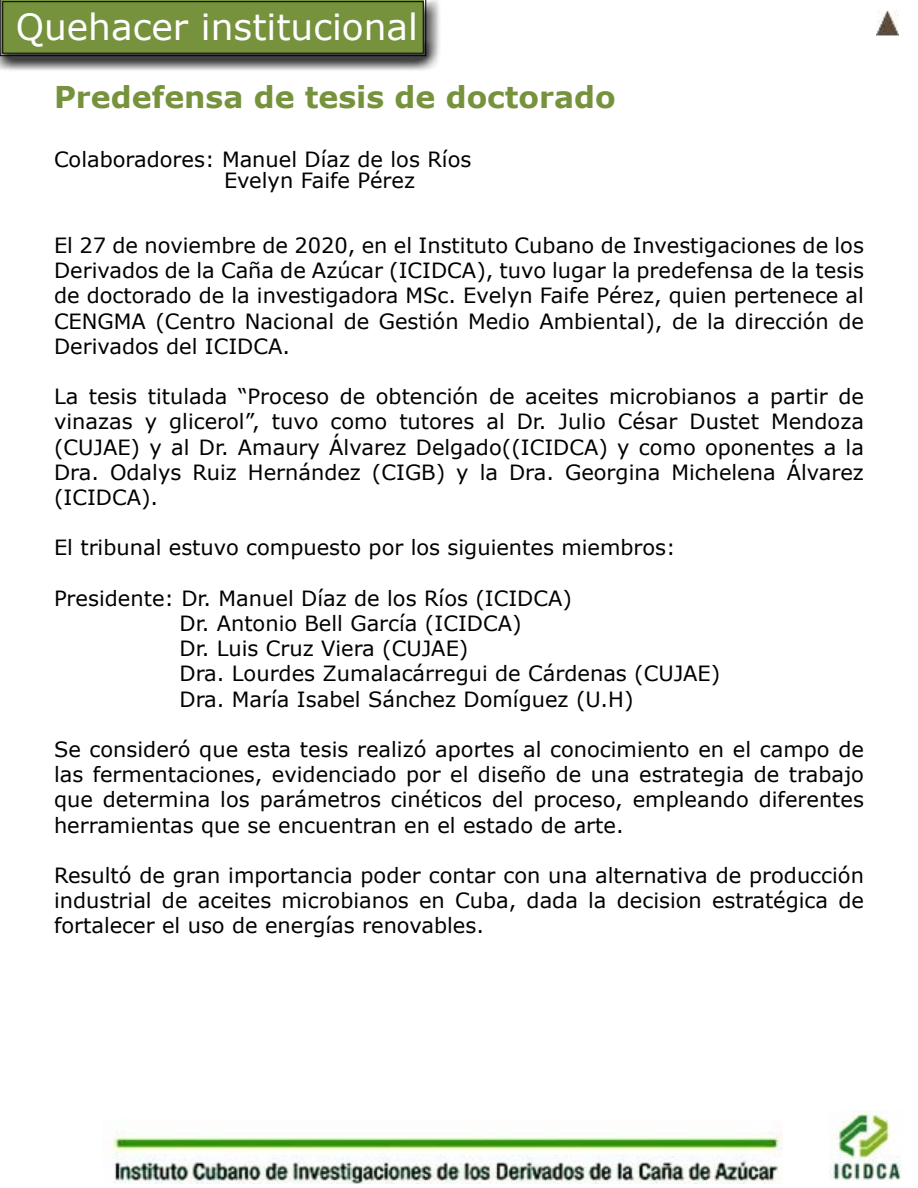
<style>
.page{position:relative;width:918px;height:1188px;background:#fff}
.page>*{position:absolute;margin:0;border:0;box-sizing:border-box;transform-origin:0 0}
.t1{font:36px "Verdana";color:#fff}
.t2{font:700 30px "Verdana";color:#76923c}
.t3{font:21px/25.2px "Verdana";color:#000;text-align:justify}
</style>
<div class="page">
<img style="left:831px;top:1110px;width:70px;height:70px">
<img style="left:111px;top:1119px;width:672px;height:65px">
<div style="left:0;top:0;width:442px;height:71px;background:#000;opacity:.75"></div>
<div style="left:0;top:0;width:426px;height:56px;background:#76923c"></div>
<div style="left:2px;top:1px;width:422px;height:52px;border:1px solid #000"></div>
<img style="left:876px;top:10px;width:23px;height:26px">
<h1 class="t1" style="left:16px;top:2px;width:404px">Quehacer institucional</h1>
<h2 class="t2" style="left:54px;top:76px;width:563px">Predefensa de tesis de doctorado</h2>
<p class="t3" style="left:224px;top:149px;width:249px;line-height:21px;text-indent:-170px">Colaboradores: Manuel Díaz de los Ríos<br>Evelyn Faife Pérez</p>
<p class="t3" style="left:54px;top:233px;width:812px">El 27 de noviembre de 2020, en el Instituto Cubano de Investigaciones de los Derivados de la Caña de Azúcar (ICIDCA), tuvo lugar la predefensa de la tesis de doctorado de la investigadora MSc. Evelyn Faife Pérez, quien pertenece al CENGMA (Centro Nacional de Gestión Medio Ambiental), de la dirección de Derivados del ICIDCA.</p>
<p class="t3" style="left:54px;top:384px;width:812px">La tesis titulada “Proceso de obtención de aceites microbianos a partir de vinazas y glicerol”, tuvo como tutores al Dr. Julio César Dustet Mendoza (CUJAE) y al Dr. Amaury Álvarez Delgado((ICIDCA) y como oponentes a la Dra. Odalys Ruiz Hernández (CIGB) y la Dra. Georgina Michelena Álvarez (ICIDCA).</p>
<p class="t3" style="left:54px;top:535px;width:623px">El tribunal estuvo compuesto por los siguientes miembros:</p>
<p class="t3" style="left:180px;top:585px;width:542px;text-align:left;text-indent:-126px">Presidente: Dr. Manuel Díaz de los Ríos (ICIDCA)<br>Dr. Antonio Bell García (ICIDCA)<br>Dr. Luis Cruz Viera (CUJAE)<br>Dra. Lourdes Zumalacárregui de Cárdenas (CUJAE)<br>Dra. María Isabel Sánchez Domíguez (U.H)</p>
<p class="t3" style="left:54px;top:737px;width:812px">Se consideró que esta tesis realizó aportes al conocimiento en el campo de las fermentaciones, evidenciado por el diseño de una estrategia de trabajo que determina los parámetros cinéticos del proceso, empleando diferentes herramientas que se encuentran en el estado de arte.</p>
<p class="t3" style="left:54px;top:863px;width:812px">Resultó de gran importancia poder contar con una alternativa de producción industrial de aceites microbianos en Cuba, dada la decision estratégica de fortalecer el uso de energías renovables.</p>
</div>
